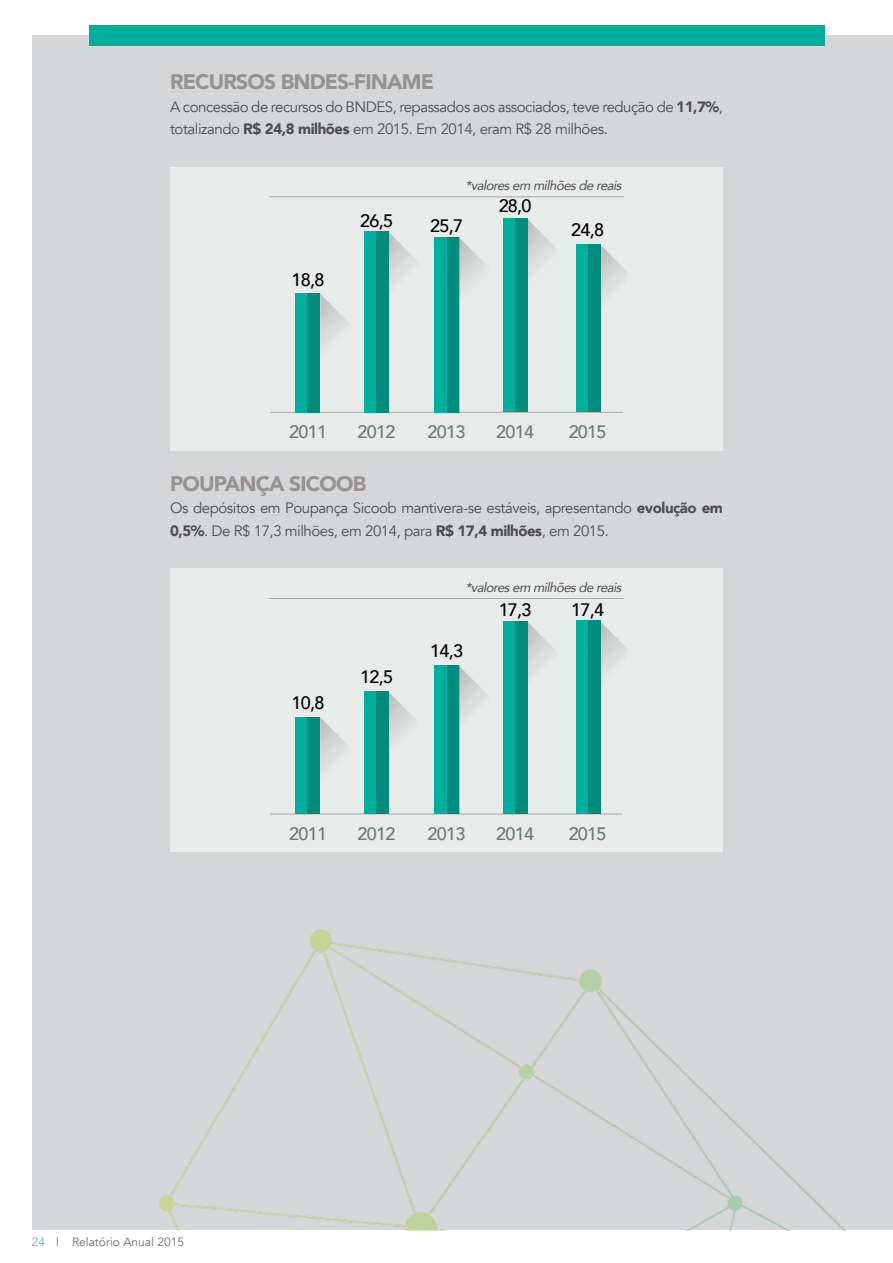
<style>
.page{position:relative;width:893px;height:1263px;background:#fff}
.page>*{position:absolute;margin:0;border:0;box-sizing:border-box;transform-origin:0 0}
.t1{font:900 21px "Avenir";letter-spacing:-.04em;color:#979190}
.t2{font:500 18px "Avenir";letter-spacing:-.04em;color:#6b7a76}
.t3{font:500 18px "Avenir";letter-spacing:-.04em;color:#000}
.t4{font:15px/22.5px "Avenir";letter-spacing:-.03em;color:#4d4d4f}
.t5{font:italic 13.35px "Avenir";color:#4d4d4f}
.t6{font:12px "Avenir";color:#6b6c6f}
.t7{font:12px "Avenir";color:#4ec1b5}
.s1{font-weight:900}
</style>
<div class="page">
<div style="left:33px;top:35px;width:860px;height:1195px;background:#d4d6d7"></div>
<div style="left:90px;top:26px;width:735px;height:20px;background:#00ae9d"></div>
<div style="left:170px;top:167px;width:553px;height:284px;background:#e9eaea"></div>
<div style="left:170px;top:568px;width:553px;height:283px;background:#e9eaea"></div>
<svg style="left:320px;top:220px;width:306px;height:192px"></svg>
<hr style="left:271px;top:412px;width:351px;height:1px;background:#a7a9ac">
<hr style="left:269px;top:196px;width:355px;height:1px;background:#a7a9ac">
<div style="left:295px;top:293px;width:25px;height:119px;background:#00ae9d"></div>
<div style="left:308px;top:293px;width:12px;height:119px;background:#008b7d"></div>
<div style="left:364px;top:231px;width:25px;height:181px;background:#00ae9d"></div>
<div style="left:376px;top:231px;width:13px;height:181px;background:#008b7d"></div>
<div style="left:434px;top:237px;width:25px;height:175px;background:#00ae9d"></div>
<div style="left:447px;top:237px;width:12px;height:175px;background:#008b7d"></div>
<div style="left:503px;top:219px;width:25px;height:193px;background:#00ae9d"></div>
<div style="left:515px;top:219px;width:13px;height:193px;background:#008b7d"></div>
<div style="left:576px;top:244px;width:25px;height:168px;background:#00ae9d"></div>
<div style="left:588px;top:244px;width:13px;height:168px;background:#008b7d"></div>
<svg style="left:320px;top:622px;width:306px;height:192px"></svg>
<hr style="left:271px;top:813px;width:351px;height:1px;background:#a7a9ac">
<hr style="left:269px;top:598px;width:355px;height:1px;background:#a7a9ac">
<div style="left:295px;top:717px;width:25px;height:97px;background:#00ae9d"></div>
<div style="left:308px;top:717px;width:12px;height:97px;background:#008b7d"></div>
<div style="left:364px;top:691px;width:25px;height:123px;background:#00ae9d"></div>
<div style="left:376px;top:691px;width:13px;height:123px;background:#008b7d"></div>
<div style="left:434px;top:665px;width:25px;height:149px;background:#00ae9d"></div>
<div style="left:447px;top:665px;width:12px;height:149px;background:#008b7d"></div>
<div style="left:503px;top:621px;width:25px;height:193px;background:#00ae9d"></div>
<div style="left:515px;top:621px;width:13px;height:193px;background:#008b7d"></div>
<div style="left:576px;top:621px;width:25px;height:193px;background:#00ae9d"></div>
<div style="left:588px;top:621px;width:13px;height:193px;background:#008b7d"></div>
<img style="left:160px;top:929px;width:686px;height:301px">
<h1 class="t1" style="left:170px;top:64px;width:265px">RECURSOS BNDES-FINAME</h1>
<p class="t4" style="left:170px;top:95px;width:554px">A concessão de recursos do BNDES, repassados aos associados, teve redução de <span class="s1">11,7%</span>, totalizando <span class="s1">R$ 24,8 milhões</span> em 2015. Em 2014, eram R$ 28 milhões.</p>
<p class="t3" style="left:292px;top:264px;width:34px">18,8</p>
<p class="t5" style="left:465px;top:174px;width:161px">*valoresem milhõesdereais</p>
<p class="t3" style="left:571px;top:214px;width:34px">24,8</p>
<p class="t3" style="left:499px;top:190px;width:34px">28,0</p>
<p class="t3" style="left:360px;top:205px;width:34px">26,5</p>
<p class="t3" style="left:430px;top:210px;width:34px">25,7</p>
<p class="t2" style="left:289px;top:416px;width:39px">2011</p>
<p class="t2" style="left:358px;top:416px;width:39px">2012</p>
<p class="t2" style="left:428px;top:416px;width:39px">2013</p>
<p class="t2" style="left:496px;top:416px;width:39px">2014</p>
<p class="t2" style="left:569px;top:416px;width:39px">2015</p>
<h1 class="t1" style="left:170px;top:465px;width:198px">POUPANÇA SICOOB</h1>
<p class="t4" style="left:170px;top:497px;width:554px">Os depósitos em Poupança Sicoob mantivera-se estáveis, apresentando <span class="s1">evolução em<br>0,5%</span>. De R$ 17,3 milhões, em 2014, para <span class="s1">R$ 17,4 milhões</span>, em 2015.</p>
<p class="t5" style="left:465px;top:576px;width:161px">*valoresem milhõesdereais</p>
<p class="t3" style="left:571px;top:594px;width:34px">17,4</p>
<p class="t3" style="left:499px;top:594px;width:34px">17,3</p>
<p class="t3" style="left:292px;top:687px;width:34px">10,8</p>
<p class="t3" style="left:360px;top:661px;width:34px">12,5</p>
<p class="t3" style="left:430px;top:635px;width:34px">14,3</p>
<p class="t2" style="left:289px;top:818px;width:39px">2011</p>
<p class="t2" style="left:358px;top:818px;width:39px">2012</p>
<p class="t2" style="left:428px;top:818px;width:39px">2013</p>
<p class="t2" style="left:496px;top:818px;width:39px">2014</p>
<p class="t2" style="left:569px;top:818px;width:39px">2015</p>
<p class="t7" style="left:32px;top:1235px;width:15px">24</p>
<p class="t6" style="left:56px;top:1235px;width:130px">| Relatório Anual 2015</p>
</div>
